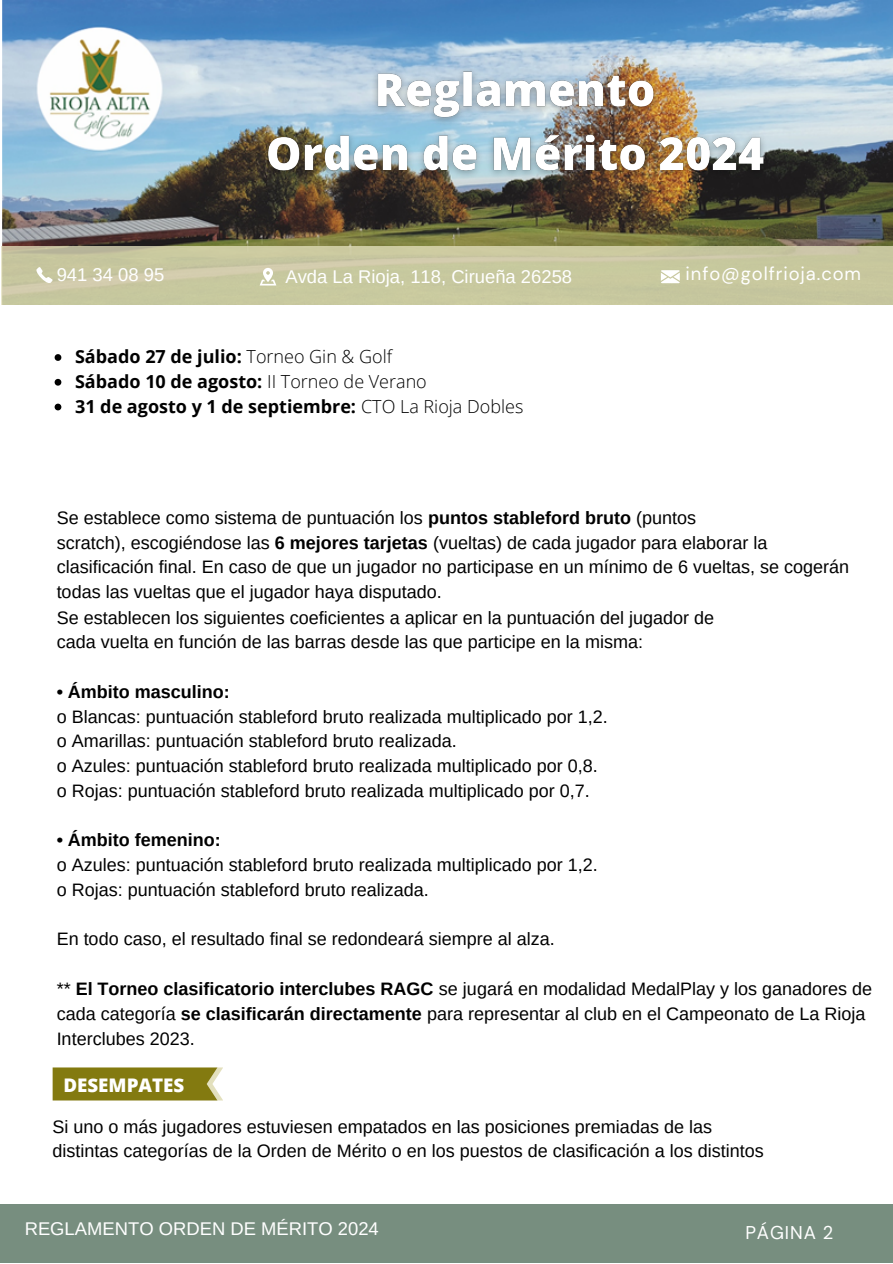
<style>
.page{position:relative;width:893px;height:1264px;background:#fff}
.page>*{position:absolute;margin:0;border:0;box-sizing:border-box;transform-origin:0 0}
.t1{font:800 18.75px "Open Sans";color:#fff}
.t2{font:18.45px "Arimo";color:#fff}
.t3{font:18.45px "DM Sans";letter-spacing:.05em;color:#fff}
.t4{font:18px/24.8px "Arimo";color:#000}
.t5{font:700 18px "Open Sans";color:#000}
.t6{font:700 18px "Arimo";color:#000}
.s1{font-weight:300}
.s2{font-weight:700}
</style>
<div class="page">
<img style="left:1px;top:1px;width:891px;height:304px">
<svg style="left:1px;top:246px;width:891px;height:58px;background:#c8c7a0"></svg>
<svg style="left:660px;top:270px;width:19px;height:13px"></svg>
<svg style="left:36px;top:267px;width:16px;height:16px"></svg>
<svg style="left:259px;top:268px;width:17px;height:17px"></svg>
<div style="left:0;top:1204px;width:892px;height:59px;background:#778e7f"></div>
<svg style="left:55px;top:354px;width:6px;height:7px"></svg>
<svg style="left:55px;top:379px;width:6px;height:6px"></svg>
<svg style="left:55px;top:403px;width:6px;height:7px"></svg>
<svg style="left:53px;top:1067px;width:170px;height:33px;background:#8b8320"></svg>
<img style="left:256px;top:58px;width:519px;height:126px">
<p class="t2" style="left:57px;top:264px;width:109px">941 34 08 95</p>
<p class="t2" style="left:285px;top:266px;width:288px">Avda La Rioja, 118, Cirueña 26258</p>
<p class="t3" style="left:685px;top:262px;width:177px">info@golfrioja.com</p>
<p class="t5" style="left:75px;top:344px;width:318px">Sábado 27 de julio: <span class="s1">Torneo Gin &amp; Golf</span></p>
<p class="t5" style="left:75px;top:368px;width:353px">Sábado 10 de agosto: <span class="s1">II Torneo de Verano</span></p>
<p class="t5" style="left:75px;top:393px;width:450px">31 de agosto y 1 de septiembre: <span class="s1">CTO La Rioja Dobles</span></p>
<p class="t4" style="left:57px;top:505px;width:641px">Se establece como sistema de puntuación los <span class="s2">puntos stableford bruto</span> (puntos</p>
<p class="t4" style="left:57px;top:530px;width:712px">scratch), escogiéndose las <span class="s2">6 mejores tarjetas</span> (vueltas) de cada jugador para elaborar la</p>
<p class="t4" style="left:57px;top:554px;width:793px">clasificación final. En caso de que un jugador no participase en un mínimo de 6 vueltas, se cogerán todas las vueltas que el jugador haya disputado.</p>
<p class="t4" style="left:57px;top:605px;width:659px">Se establecen los siguientes coeficientes a aplicar en la puntuación del jugador de</p>
<p class="t4" style="left:57px;top:629px;width:587px">cada vuelta en función de las barras desde las que participe en la misma:</p>
<p class="t6" style="left:57px;top:681px;width:175px">• Ámbito masculino:</p>
<p class="t4" style="left:57px;top:704px;width:552px">o Blancas: puntuación stableford bruto realizada multiplicado por 1,2.</p>
<p class="t4" style="left:57px;top:728px;width:401px">o Amarillas: puntuación stableford bruto realizada.</p>
<p class="t4" style="left:57px;top:753px;width:542px">o Azules: puntuación stableford bruto realizada multiplicado por 0,8.</p>
<p class="t4" style="left:57px;top:778px;width:534px">o Rojas: puntuación stableford bruto realizada multiplicado por 0,7.</p>
<p class="t6" style="left:57px;top:830px;width:166px">• Ámbito femenino:</p>
<p class="t4" style="left:57px;top:852px;width:542px">o Azules: puntuación stableford bruto realizada multiplicado por 1,2.</p>
<p class="t4" style="left:57px;top:877px;width:373px">o Rojas: puntuación stableford bruto realizada.</p>
<p class="t4" style="left:57px;top:926px;width:499px">En todo caso, el resultado final se redondeará siempre al alza.</p>
<p class="t4" style="left:57px;top:976px;width:817px">** <span class="s2">El Torneo clasificatorio interclubes RAGC</span> se jugará en modalidad MedalPlay y los ganadores de cada categoría <span class="s2">se clasificarán directamente</span> para representar al club en el Campeonato de La Rioja<br>Interclubes 2023.</p>
<p class="t1" style="left:63px;top:1072px;width:122px">DESEMPATES</p>
<h2 class="t4" style="left:53px;top:1113px;width:661px">Si uno o más jugadores estuviesen empatados en las posiciones premiadas de las</h2>
<p class="t4" style="left:53px;top:1138px;width:712px">distintas categorías de la Orden de Mérito o en los puestos de clasificación a los distintos</p>
<p class="t2" style="left:25px;top:1218px;width:355px">REGLAMENTO ORDEN DE MÉRITO 2024</p>
<p class="t3" style="left:745px;top:1220px;width:89px">PÁGINA 2</p>
</div>
